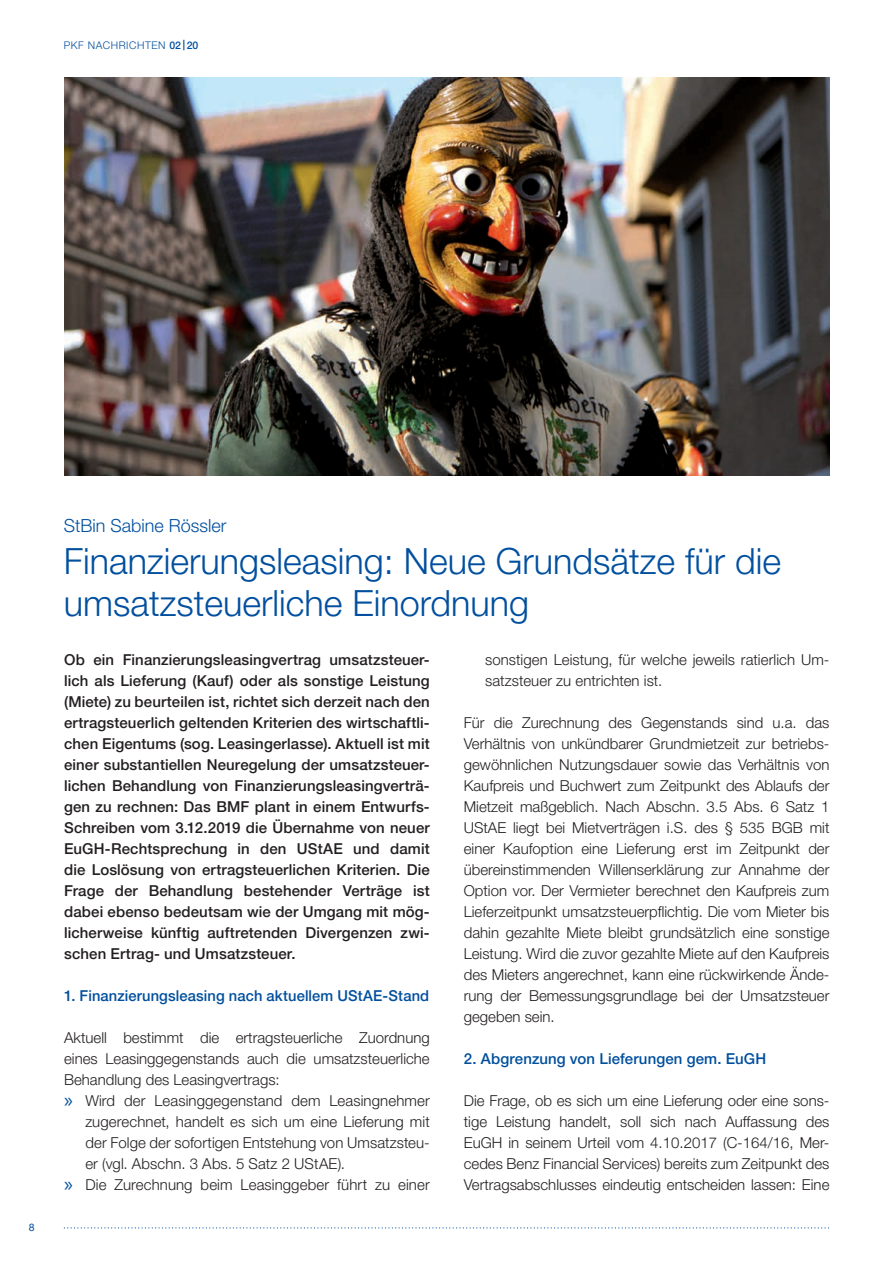
<style>
.page{position:relative;width:893px;height:1263px;background:#fff}
.page>*{position:absolute;margin:0;border:0;box-sizing:border-box;transform-origin:0 0}
.t1{font:300 36px/42px "Helvetica Neue LT";color:#014f9e}
.t2{font:300 18px "Helvetica Neue LT";color:#014f9e}
.t3{font:300 15px/21px "Helvetica Neue LT";color:#231f20;text-align:justify}
.t4{font:500 15px/21px "Helvetica Neue LT";letter-spacing:.01em;color:#231f20;text-align:justify}
.t5{font:500 15px "Helvetica Neue LT";letter-spacing:.01em;color:#014f9e}
.t6{font:300 10.5px "Helvetica Neue LT";letter-spacing:.05em;color:#014f9e}
.t7{font:10.5px "Helvetica Neue LT";color:#014f9e}
.s1{font-weight:500}
.s2{font-family:"Myriad Pro";font-weight:400;font-size:21px;color:#014f9e}
</style>
<div class="page">
<img style="left:65px;top:78px;width:765px;height:398px">
<svg style="left:64px;top:1227px;width:765px;height:1px"></svg>
<p class="t6" style="left:64px;top:39px;width:136px">PKF NACHRICHTEN <span class="s1">02 |20</span></p>
<p class="t7" style="left:29px;top:1221px;width:7px">8</p>
<p class="t2" style="left:64px;top:514px;width:164px">StBin Sabine Rössler</p>
<h1 class="t1" style="left:64px;top:539px;width:719px">Finanzierungsleasing: Neue Grundsätze für die umsatzsteuerliche Einordnung</h1>
<p class="t4" style="left:64px;top:649px;width:367px">Ob ein Finanzierungsleasingvertrag umsatzsteuer&shy;lich als Lieferung (Kauf) oder als sonstige Leistung (Miete) zu beurteilen ist, richtet sich derzeit nach den ertragsteuerlich geltenden Kriterien des wirtschaftli&shy;chen Eigentums (sog. Leasingerlasse). Aktuell ist mit einer substantiellen Neuregelung der umsatzsteuer&shy;lichen Behandlung von Finanzierungsleasingverträ&shy;gen zu rechnen: Das BMF plant in einem Entwurfs-Schreiben vom 3.12.2019 die Übernahme von neuer EuGH-Rechtsprechung in den UStAE und damit die Loslösung von ertragsteuerlichen Kriterien. Die Frage der Behandlung bestehender Verträge ist dabei ebenso bedeutsam wie der Umgang mit mög&shy;licherweise künftig auftretenden Divergenzen zwi&shy;schen Ertrag- und Umsatzsteuer.</p>
<p class="t5" style="left:64px;top:986px;width:367px">1. Finanzierungsleasing nach aktuellem UStAE-Stand</p>
<p class="t3" style="left:64px;top:1026px;width:367px">Aktuell bestimmt die ertragsteuerliche Zuordnung</p>
<p class="t3" style="left:64px;top:1047px;width:367px">eines Leasinggegenstands auch die umsatzsteuerliche</p>
<p class="t3" style="left:64px;top:1068px;width:217px">Behandlung des Leasingvertrags:</p>
<p class="t3" style="left:64px;top:1089px;width:367px"><span class="s2">»</span> Wird der Leasinggegenstand dem Leasingnehmer</p>
<p class="t3" style="left:85px;top:1110px;width:346px">zugerechnet, handelt es sich um eine Lieferung mit</p>
<p class="t3" style="left:85px;top:1131px;width:346px">der Folge der sofortigen Entstehung von Umsatzsteu-</p>
<p class="t3" style="left:85px;top:1152px;width:261px">er (vgl. Abschn. 3 Abs. 5 Satz 2 UStAE).</p>
<p class="t3" style="left:64px;top:1173px;width:367px"><span class="s2">»</span> Die Zurechnung beim Leasinggeber führt zu einer</p>
<p class="t3" style="left:485px;top:648px;width:346px">sonstigen Leistung, für welche jeweils ratierlich Um&shy;satzsteuer zu entrichten ist.</p>
<p class="t3" style="left:464px;top:711px;width:367px">Für die Zurechnung des Gegenstands sind u.a. das Verhältnis von unkündbarer Grundmietzeit zur betriebs&shy;gewöhnlichen Nutzungsdauer sowie das Verhältnis von Kaufpreis und Buchwert zum Zeitpunkt des Ablaufs der Mietzeit maßgeblich. Nach Abschn. 3.5 Abs. 6 Satz 1<br>UStAE liegt bei Mietverträgen i.S. des § 535 BGB mit einer Kaufoption eine Lieferung erst im Zeitpunkt der übereinstimmenden Willenserklärung zur Annahme der Option vor. Der Vermieter berechnet den Kaufpreis zum Lieferzeitpunkt umsatzsteuerpflichtig. Die vom Mieter bis dahin gezahlte Miete bleibt grundsätzlich eine sonstige Leistung. Wird die zuvor gezahlte Miete auf den Kaufpreis des Mieters angerechnet, kann eine rückwirkende Ände&shy;rung der Bemessungsgrundlage bei der Umsatzsteuer gegeben sein.</p>
<p class="t5" style="left:464px;top:1049px;width:304px">2. Abgrenzung von Lieferungen gem. EuGH</p>
<p class="t3" style="left:464px;top:1089px;width:367px">Die Frage, ob es sich um eine Lieferung oder eine sons&shy;tige Leistung handelt, soll sich nach Auffassung des EuGH in seinem Urteil vom 4.10.2017 (C-164/16, Mer&shy;cedes Benz Financial Services) bereits zum Zeitpunkt des Vertragsabschlusses eindeutig entscheiden lassen: Eine</p>
</div>
